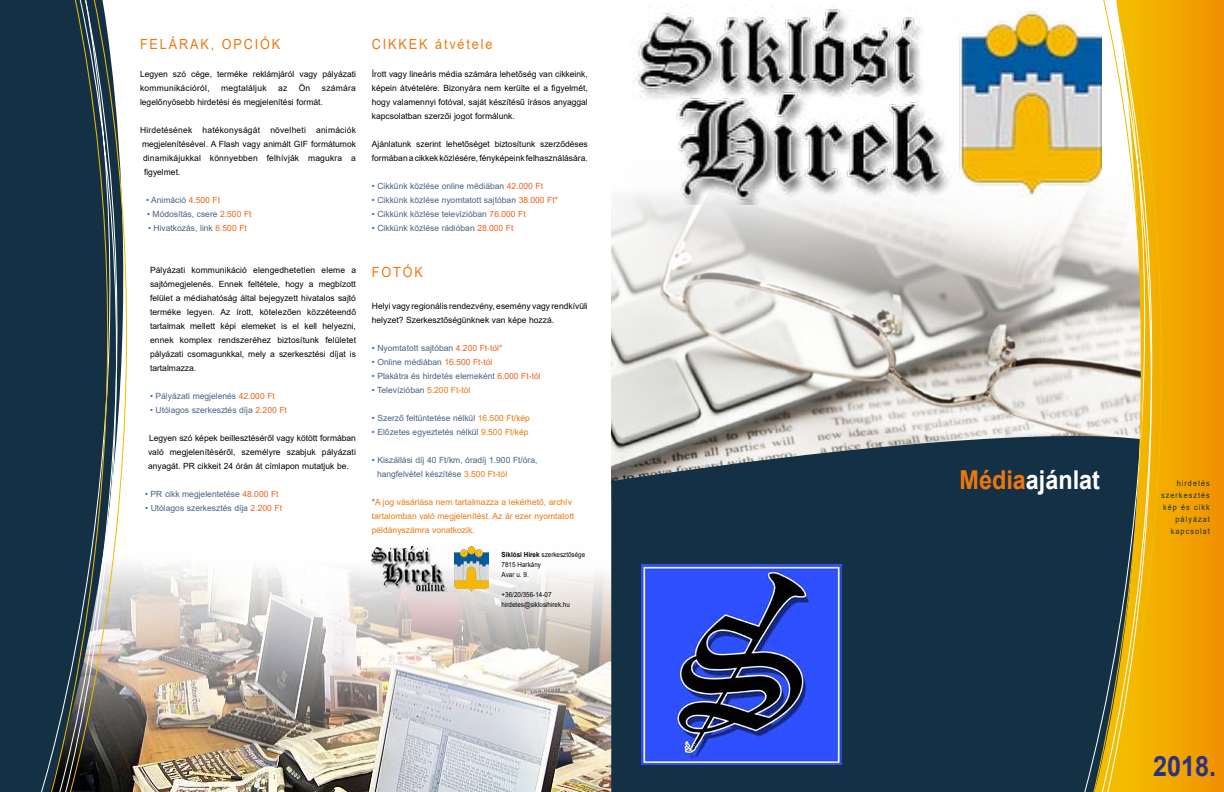
<style>
.page{position:relative;width:1224px;height:792px;background:#fff}
.page>*{position:absolute;margin:0;border:0;box-sizing:border-box;transform-origin:0 0}
.t1{font:700 28px "Arial";color:#2a3282;scale:.9 1}
.t2{font:700 26px "Arial";color:#fff;scale:.9 1}
.t3{font:14px "Arial";letter-spacing:.15em;color:#ee770c;scale:.9 1}
.t4{font:8.5px/14px "Arial";color:#020203}
.t5{font:8.5px/14px "Arial";color:#466285}
.t6{font:8.5px/14px "Arial";color:#ee770c}
.t7{font:8.5px "Arial";letter-spacing:.03em;color:#020203}
.t8{font:8px/12px "Arial";letter-spacing:.15em;color:#143045;text-align:right;scale:.9 1}
.t9{font:7px/10px "Arial";color:#020203;scale:.9 1}
.s1{color:#ec621d}
.s2{color:#ee770c}
.s3{color:#466285}
.s4{font-weight:700}
</style>
<div class="page">
<img style="left:163px;top:546px;width:448px;height:246px">
<img style="left:611px;top:196px;width:462px;height:234px">
<svg style="left:611px;top:430px;width:462px;height:362px;fill:#143045"></svg>
<svg style="left:1163px;top:0;width:61px;height:792px"></svg>
<svg style="left:1073px;top:205px;width:8px;height:587px"></svg>
<svg style="left:1081px;top:0;width:82px;height:792px"></svg>
<div style="left:0;top:0;width:39px;height:792px;background:#143045"></div>
<div style="left:39px;top:0;width:7px;height:792px;background:#143045"></div>
<svg style="left:46px;top:0;width:117px;height:792px"></svg>
<img style="left:641px;top:565px;width:200px;height:200px">
<img style="left:632px;top:5px;width:470px;height:200px">
<img style="left:371px;top:547px;width:118px;height:45px">
<h3 class="t3" style="left:140px;top:35px;width:157px">FELÁRAK, OPCIÓK</h3>
<p class="t4" style="left:140px;top:67px;width:217px">Legyen szó cége, terméke reklámjáról vagy pályázati kommunikációról,</p>
<p class="t7" style="left:221px;top:82px;width:47px">megtaláljuk</p>
<p class="t4" style="left:278px;top:81px;width:11px">az</p>
<p class="t4" style="left:299px;top:81px;width:13px">Ön</p>
<p class="t4" style="left:140px;top:81px;width:217px;text-indent:182px">számára legelőnyösebb hirdetési és megjelenítési formát.</p>
<p class="t4" style="left:140px;top:123px;width:217px;text-align:justify">Hirdetésének hatékonyságát növelheti animációk megjelenítésével. A Flash vagy animált GIF formátumok dinamikájukkal könnyebben felhívják magukra a figyelmet.</p>
<p class="t5" style="left:146px;top:193px;width:76px">• Animáció <span class="s1">4.500 Ft</span></p>
<p class="t5" style="left:147px;top:207px;width:106px">• Módosítás, csere <span class="s1">2.500 Ft</span></p>
<p class="t5" style="left:148px;top:221px;width:100px">• Hivatkozás, link <span class="s1">6.500 Ft</span></p>
<p class="t4" style="left:150px;top:263px;width:208px;text-align:justify">Pályázati kommunikáció elengedhetetlen eleme a sajtómegjelenés. Ennek feltétele, hogy a megbízott felület a médiahatóság által bejegyzett hivatalos sajtó terméke legyen. Az írott, kötelezően közzéteendő tartalmak mellett képi elemeket is el kell helyezni, ennek komplex rendszeréhez biztosítunk felületet pályázati csomagunkkal, mely a szerkesztési díjat is tartalmazza.</p>
<p class="t5" style="left:150px;top:389px;width:126px">• Pályázati megjelenés <span class="s1">42.000 Ft</span></p>
<p class="t5" style="left:150px;top:403px;width:138px">• Utólagos szerkesztés díja <span class="s1">2.200 Ft</span></p>
<p class="t4" style="left:148px;top:431px;width:209px;text-align:justify">Legyen szó képek beillesztéséről vagy kötött formában való megjelenítéséről, személyre szabjuk pályázati anyagát. PR cikkeit 24 órán át címlapon mutatjuk be.</p>
<p class="t5" style="left:145px;top:487px;width:135px">• PR cikk megjelentetése <span class="s1">48.000 Ft</span></p>
<p class="t5" style="left:145px;top:501px;width:138px">• Utólagos szerkesztés díja <span class="s1">2.200 Ft</span></p>
<h3 class="t3" style="left:372px;top:35px;width:136px">CIKKEK átvétele</h3>
<p class="t4" style="left:372px;top:67px;width:217px;text-align:justify">Írott vagy lineáris média számára lehetőség van cikkeink, képein átvételére. Bizonyára nem kerülte el a figyelmét, hogy valamennyi fotóval, saját készítésű írásos anyaggal kapcsolatban szerzői jogot formálunk.</p>
<p class="t4" style="left:372px;top:137px;width:217px">Ajánlatunk szerint lehetőséget biztosítunk szerződéses formában a cikkek közlésére, fényképeink felhasználására.</p>
<p class="t5" style="left:372px;top:179px;width:173px">• Cikkünk közlése online médiában <span class="s1">42.000 Ft</span></p>
<p class="t5" style="left:372px;top:193px;width:188px">• Cikkünk közlése nyomtatott sajtóban <span class="s1">38.000 Ft*</span></p>
<p class="t5" style="left:372px;top:207px;width:155px">• Cikkünk közlése televízióban <span class="s1">76.000 Ft</span></p>
<p class="t5" style="left:372px;top:221px;width:143px">• Cikkünk közlése rádióban <span class="s1">28.000 Ft</span></p>
<h3 class="t3" style="left:372px;top:263px;width:58px">FOTÓK</h3>
<p class="t4" style="left:372px;top:299px;width:217px">Helyi vagy regionális rendezvény, esemény vagy rendkívüli helyzet? Szerkesztőségünknek van képe hozzá.</p>
<p class="t5" style="left:372px;top:341px;width:132px">• Nyomtatott sajtóban <span class="s1">4.200 Ft-tól*</span></p>
<p class="t5" style="left:372px;top:355px;width:122px">• Online médiában <span class="s1">16.500 Ft-tól</span></p>
<p class="t5" style="left:372px;top:369px;width:170px">• Plakátra és hirdetés elemeként <span class="s1">6.000 Ft-tól</span></p>
<p class="t5" style="left:372px;top:383px;width:100px">• Televízióban <span class="s2">5.200 Ft-tól</span></p>
<p class="t5" style="left:372px;top:411px;width:160px">• Szerző feltüntetése nélkül <span class="s2">16.500 Ft/kép</span></p>
<p class="t5" style="left:372px;top:425px;width:158px">• Előzetes egyeztetés nélkül <span class="s2">9.500 Ft/kép</span></p>
<p class="t5" style="left:377px;top:453px;width:162px;text-indent:-5px">• Kiszállási díj 40 Ft/km, óradíj 1.900 Ft/óra, hangfelvétel készítése <span class="s2">3.500 Ft-tól</span></p>
<p class="t6" style="left:372px;top:495px;width:204px"><span class="s3">*</span>A jog vásárlása nem tartalmazza a lekérhető, archív tartalomban való megjelenítést. Az ár ezer nyomtatott példányszámra vonatkozik.</p>
<p class="t9" style="left:502px;top:550px;width:94px"><span class="s4">Siklósi Hírek</span> szerkesztősége<br>7815 Harkány<br>Avar u. 9.</p>
<p class="t9" style="left:502px;top:590px;width:77px">+36/20/356-14-07 hirdetes@siklosihirek.hu</p>
<h2 class="t2" style="left:960px;top:462px;width:158px"><span class="s2">Média</span>ajánlat</h2>
<p class="t8" style="left:1161px;top:477px;width:56px">hirdetés szerkesztés kép és cikk pályázat kapcsolat</p>
<h1 class="t1" style="left:1153px;top:747px;width:72px">2018.</h1>
</div>
